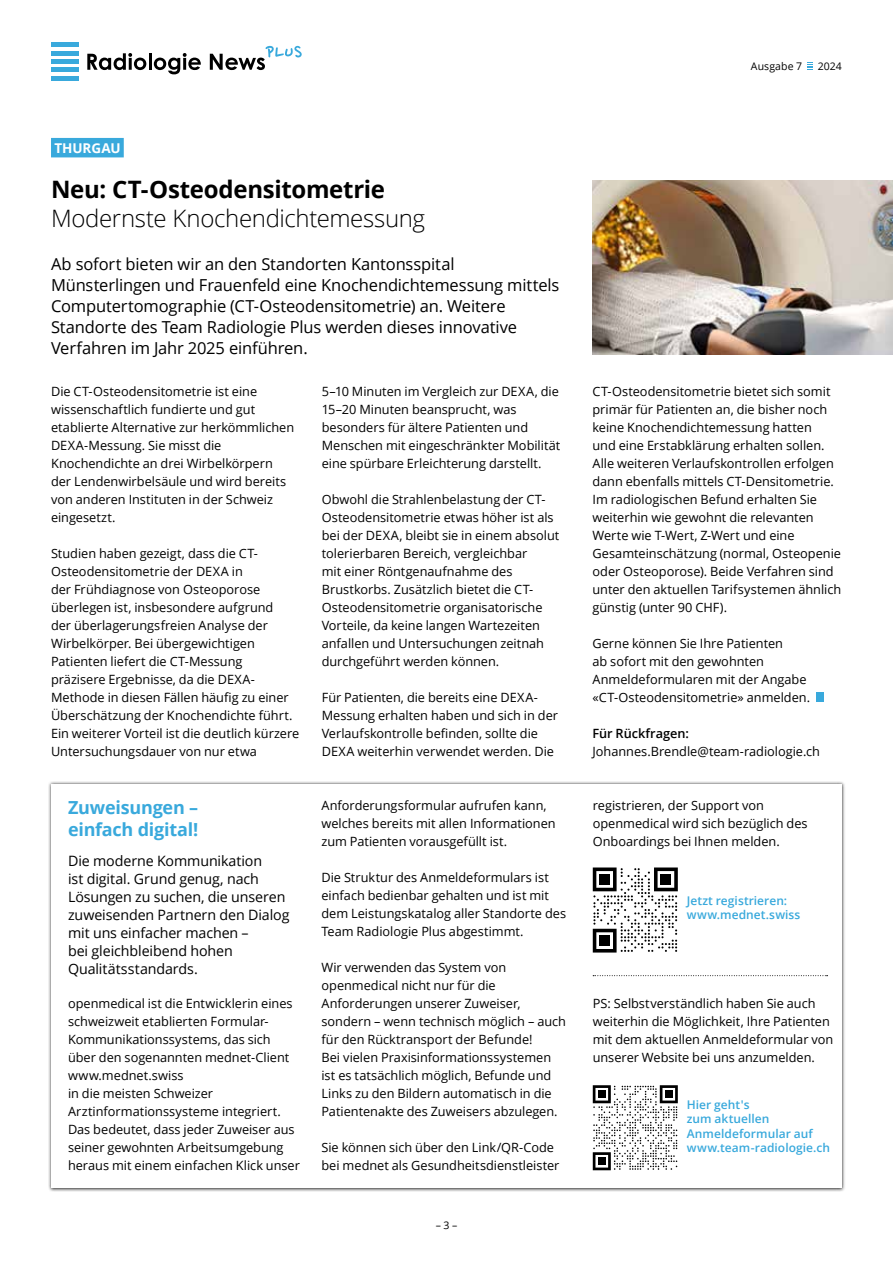
<style>
.page{position:relative;width:893px;height:1263px;background:#fff}
.page>*{position:absolute;margin:0;border:0;box-sizing:border-box;transform-origin:0 0}
.t1{font:300 24px "Open Sans";letter-spacing:-.015em;color:#000}
.t2{font:700 24px "Open Sans";letter-spacing:-.01em;color:#000}
.t3{font:700 18px/21.6px "Open Sans";letter-spacing:-.01em;color:#39a9dc}
.t4{font:16.5px/21px "Open Sans";letter-spacing:-.01em;color:#000}
.t5{font:14.25px/18px "Open Sans";letter-spacing:-.005em;color:#000}
.t6{font:700 13.5px "Open Sans";letter-spacing:-.005em;color:#fff}
.t7{font:12.75px/18px "Open Sans";color:#000}
.t8{font:600 12.75px "Open Sans";letter-spacing:-.005em;color:#000}
.t9{font:600 12px/14.4px "Open Sans";letter-spacing:.005em;color:#39a9dc}
.t10{font:600 12px/14.4px "Open Sans";letter-spacing:.005em;color:#39a9dc}
.t11{font:10.5px "Open Sans";letter-spacing:.005em;color:#000}
</style>
<div class="page">
<hr style="left:51px;top:43px;width:28px;height:4px;background:#39a9dc">
<div style="left:51px;top:76px;width:28px;height:5px;background:#39a9dc"></div>
<div style="left:51px;top:51px;width:28px;height:5px;background:#39a9dc"></div>
<div style="left:51px;top:59px;width:28px;height:5px;background:#39a9dc"></div>
<hr style="left:51px;top:68px;width:28px;height:4px;background:#39a9dc">
<svg style="left:87px;top:53px;width:59px;height:17px"></svg>
<hr style="left:149px;top:53px;width:3px;height:17px;background:#000">
<svg style="left:154px;top:53px;width:47px;height:21px"></svg>
<svg style="left:210px;top:46px;width:92px;height:24px"></svg>
<svg style="left:807px;top:62px;width:6px;height:8px"></svg>
<div style="left:51px;top:138px;width:73px;height:19px;background:#39a9dc"></div>
<div style="left:48px;top:781px;width:797px;height:411px;background:#000;opacity:.85"></div>
<div style="left:51px;top:784px;width:791px;height:404px;background:#fff"></div>
<svg style="left:816px;top:692px;width:7px;height:10px"></svg>
<img style="left:593px;top:180px;width:300px;height:174px">
<svg style="left:593px;top:1085px;width:85px;height:85px"></svg>
<div style="left:598px;top:1090px;width:8px;height:8px;background:#000"></div>
<div style="left:665px;top:1090px;width:8px;height:8px;background:#000"></div>
<div style="left:598px;top:1157px;width:8px;height:8px;background:#000"></div>
<svg style="left:593px;top:867px;width:85px;height:85px"></svg>
<div style="left:600px;top:874px;width:10px;height:10px;background:#000"></div>
<div style="left:661px;top:874px;width:10px;height:10px;background:#000"></div>
<div style="left:600px;top:935px;width:10px;height:11px;background:#000"></div>
<svg style="left:593px;top:975px;width:235px;height:1px"></svg>
<p class="t11" style="left:751px;top:59px;width:53px">Ausgabe 7</p>
<p class="t11" style="left:818px;top:59px;width:26px">2024</p>
<p class="t6" style="left:54px;top:138px;width:68px">THURGAU</p>
<h1 class="t2" style="left:51px;top:172px;width:335px">Neu: CT-Osteodensitometrie</h1>
<h1 class="t1" style="left:51px;top:202px;width:375px">Modernste Knochendichtemessung</h1>
<p class="t4" style="left:51px;top:253px;width:510px">Ab sofort bieten wir an den Standorten Kantonsspital Münsterlingen und Frauenfeld eine Knochendichtemessung mittels Computertomographie (CT-Osteodensitometrie) an. Weitere Standorte des Team Radiologie Plus werden dieses innovative Verfahren im Jahr 2025 einführen.</p>
<p class="t7" style="left:51px;top:382px;width:245px">Die CT-Osteodensitometrie ist eine wissenschaftlich fundierte und gut etablierte Alternative zur herkömmlichen DEXA-Messung. Sie misst die Knochendichte an drei Wirbelkörpern der Lendenwirbelsäule und wird bereits von anderen Instituten in der Schweiz eingesetzt.</p>
<p class="t7" style="left:51px;top:544px;width:250px">Studien haben gezeigt, dass die CT-Osteodensitometrie der DEXA in<br>der Frühdiagnose von Osteoporose überlegen ist, insbesondere aufgrund<br>der überlagerungsfreien Analyse der Wirbelkörper. Bei übergewichtigen Patienten liefert die CT-Messung präzisere Ergebnisse, da die DEXA-Methode in diesen Fällen häufig zu einer Überschätzung der Knochendichte führt.<br>Ein weiterer Vorteil ist die deutlich kürzere Untersuchungsdauer von nur etwa</p>
<h2 class="t3" style="left:68px;top:796px;width:132px">Zuweisungen – einfach digital!</h2>
<p class="t5" style="left:68px;top:851px;width:223px">Die moderne Kommunikation<br>ist digital. Grund genug, nach<br>Lösungen zu suchen, die unseren zuweisenden Partnern den Dialog mit uns einfacher machen –<br>bei gleichbleibend hohen<br>Qualitätsstandards.</p>
<p class="t7" style="left:68px;top:994px;width:233px">openmedical ist die Entwicklerin eines schweizweit etablierten Formular-Kommunikationssystems, das sich über den sogenannten mednet-Client www.mednet.swiss<br>in die meisten Schweizer Arztinformationssysteme integriert.<br>Das bedeutet, dass jeder Zuweiser aus seiner gewohnten Arbeitsumgebung heraus mit einem einfachen Klick unser</p>
<p class="t7" style="left:322px;top:382px;width:240px">5–10 Minuten im Vergleich zur DEXA, die 15–20 Minuten beansprucht, was besonders für ältere Patienten und Menschen mit eingeschränkter Mobilität eine spürbare Erleichterung darstellt.</p>
<p class="t7" style="left:322px;top:490px;width:239px">Obwohl die Strahlenbelastung der CT-Osteodensitometrie etwas höher ist als bei der DEXA, bleibt sie in einem absolut tolerierbaren Bereich, vergleichbar<br>mit einer Röntgenaufnahme des Brustkorbs. Zusätzlich bietet die CT-Osteodensitometrie organisatorische Vorteile, da keine langen Wartezeiten anfallen und Untersuchungen zeitnah durchgeführt werden können.</p>
<p class="t7" style="left:322px;top:688px;width:238px">Für Patienten, die bereits eine DEXA-Messung erhalten haben und sich in der Verlaufskontrolle befinden, sollte die DEXA weiterhin verwendet werden. Die</p>
<p class="t7" style="left:321px;top:796px;width:236px">Anforderungsformular aufrufen kann, welches bereits mit allen Informationen zum Patienten vorausgefüllt ist.</p>
<p class="t7" style="left:321px;top:868px;width:246px">Die Struktur des Anmeldeformulars ist einfach bedienbar gehalten und ist mit dem Leistungskatalog aller Standorte des Team Radiologie Plus abgestimmt.</p>
<p class="t7" style="left:321px;top:958px;width:246px">Wir verwenden das System von openmedical nicht nur für die Anforderungen unserer Zuweiser, sondern – wenn technisch möglich – auch für den Rücktransport der Befunde!<br>Bei vielen Praxisinformationssystemen ist es tatsächlich möglich, Befunde und Links zu den Bildern automatisch in die Patientenakte des Zuweisers abzulegen.</p>
<p class="t7" style="left:321px;top:1138px;width:240px">Sie können sich über den Link/QR-Code bei mednet als Gesundheitsdienstleister</p>
<p class="t11" style="left:436px;top:1218px;width:23px">– 3 –</p>
<p class="t7" style="left:592px;top:382px;width:250px">CT-Osteodensitometrie bietet sich somit primär für Patienten an, die bisher noch keine Knochendichtemessung hatten<br>und eine Erstabklärung erhalten sollen.<br>Alle weiteren Verlaufskontrollen erfolgen dann ebenfalls mittels CT-Densitometrie.<br>Im radiologischen Befund erhalten Sie weiterhin wie gewohnt die relevanten Werte wie T-Wert, Z-Wert und eine Gesamteinschätzung (normal, Osteopenie oder Osteoporose). Beide Verfahren sind unter den aktuellen Tarifsystemen ähnlich günstig (unter 90 CHF).</p>
<p class="t7" style="left:592px;top:634px;width:219px">Gerne können Sie Ihre Patienten<br>ab sofort mit den gewohnten<br>Anmeldeformularen mit der Angabe «CT-Osteodensitometrie» anmelden.</p>
<p class="t8" style="left:592px;top:725px;width:98px">Für Rückfragen:</p>
<p class="t7" style="left:592px;top:742px;width:229px">Johannes.Brendle@team-radiologie.ch</p>
<p class="t7" style="left:593px;top:796px;width:216px">registrieren, der Support von openmedical wird sich bezüglich des<br>Onboardings bei Ihnen melden.</p>
<p class="t10" style="left:687px;top:893px;width:115px">Jetzt registrieren: www.mednet.swiss</p>
<p class="t7" style="left:593px;top:994px;width:242px">PS: Selbstverständlich haben Sie auch weiterhin die Möglichkeit, Ihre Patienten mit dem aktuellen Anmeldeformular von unserer Website bei uns anzumelden.</p>
<p class="t9" style="left:687px;top:1097px;width:145px">Hier geht's<br>zum aktuellen<br>Anmeldeformular auf www.team-radiologie.ch</p>
</div>
